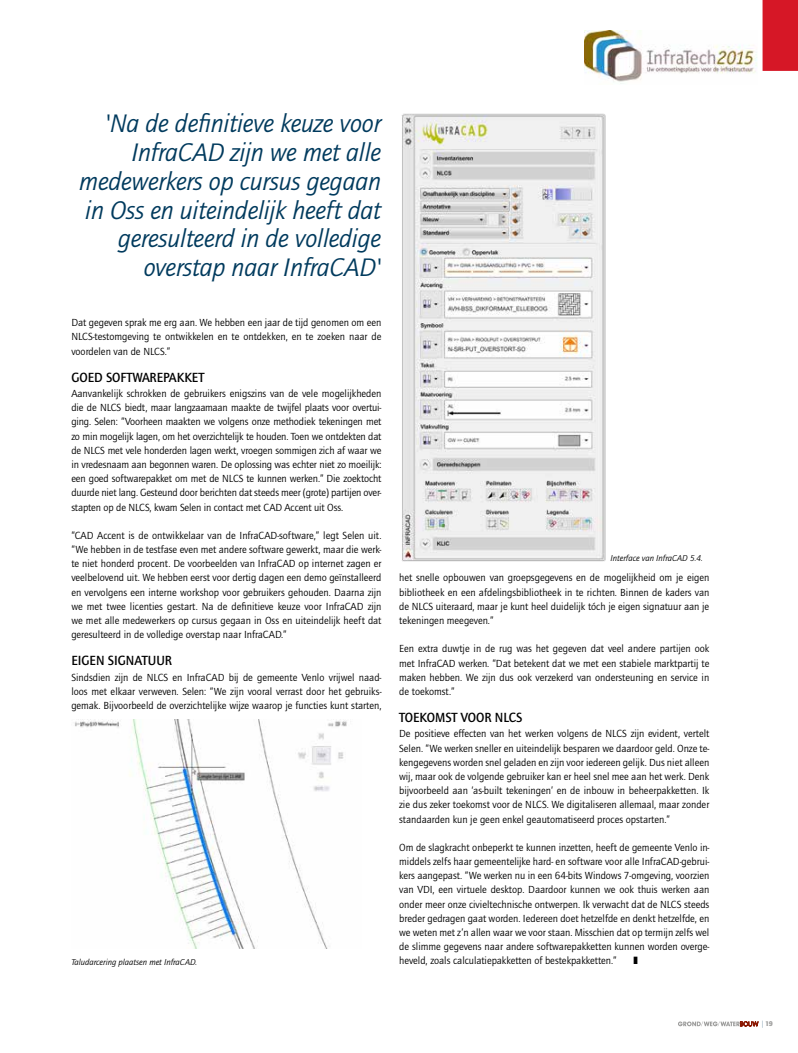
<style>
.page{position:relative;width:798px;height:1053px;background:#fff}
.page>*{position:absolute;margin:0;border:0;box-sizing:border-box;transform-origin:0 0}
.t1{font:italic 26.25px/28.8px "Quay Sans ITC Std";letter-spacing:-.01em;color:#003a5d;text-align:right}
.t2{font:500 13.75px "Quay Sans ITC Std";color:#000;scale:.95 1}
.t3{font:10.62px/14.1px "Quay Sans ITC Std";color:#000;text-align:justify}
.t4{font:italic 8.75px "Quay Sans ITC Std";color:#000}
.t5{font:900 7.12px "Quay Sans ITC Std";color:#9d9d9c}
.s1{font-weight:400;color:#89a4b6}
</style>
<div class="page">
<div style="left:762px;top:0;width:36px;height:71px;background:#d61726"></div>
<svg style="left:678px;top:1021px;width:80px;height:5px"></svg>
<img style="left:584px;top:30px;width:173px;height:54px">
<img style="left:401px;top:113px;width:205px;height:448px">
<img style="left:75px;top:719px;width:272px;height:229px">
<h1 class="t1" style="left:79px;top:109px;width:303px">'Na de definitieve keuze voor<br>InfraCAD zijn we met alle medewerkers op cursus gegaan in Oss en uiteindelijk heeft dat geresulteerd in de volledige overstap naar InfraCAD'</h1>
<p class="t3" style="left:71px;top:315px;width:312px">Dat gegeven sprak me erg aan. We hebben een jaar de tijd genomen om een NLCS-testomgeving te ontwikkelen en te ontdekken, en te zoeken naar de voordelen van de NLCS.”</p>
<p class="t2" style="left:71px;top:369px;width:142px">GOED SOFTWAREPAKKET</p>
<p class="t3" style="left:71px;top:386px;width:312px">Aanvankelijk schrokken de gebruikers enigszins van de vele mogelijkheden die de NLCS biedt, maar langzaamaan maakte de twijfel plaats voor overtui&shy;ging. Selen: “Voorheen maakten we volgens onze methodiek tekeningen met zo min mogelijk lagen, om het overzichtelijk te houden. Toen we ontdekten dat de NLCS met vele honderden lagen werkt, vroegen sommigen zich af waar we in vredesnaam aan begonnen waren. De oplossing was echter niet zo moeilijk: een goed softwarepakket om met de NLCS te kunnen werken.” Die zoektocht duurde niet lang. Gesteund door berichten dat steeds meer (grote) partijen over&shy;stapten op de NLCS, kwam Selen in contact met CAD Accent uit Oss.</p>
<p class="t3" style="left:71px;top:528px;width:312px">“CAD Accent is de ontwikkelaar van de InfraCAD-software,” legt Selen uit. “We hebben in de testfase even met andere software gewerkt, maar die werk&shy;te niet honderd procent. De voorbeelden van InfraCAD op internet zagen er veelbelovend uit. We hebben eerst voor dertig dagen een demo geïnstalleerd en vervolgens een interne workshop voor gebruikers gehouden. Daarna zijn we met twee licenties gestart. Na de definitieve keuze voor InfraCAD zijn we met alle medewerkers op cursus gegaan in Oss en uiteindelijk heeft dat geresulteerd in de volledige overstap naar InfraCAD.”</p>
<p class="t2" style="left:71px;top:652px;width:108px">EIGEN SIGNATUUR</p>
<p class="t3" style="left:71px;top:670px;width:312px">Sindsdien zijn de NLCS en InfraCAD bij de gemeente Venlo vrijwel naad&shy;loos met elkaar verweven. Selen: “We zijn vooral verrast door het gebruiks&shy;gemak. Bijvoorbeeld de overzichtelijke wijze waarop je functies kunt starten,</p>
<p class="t4" style="left:610px;top:552px;width:94px">Interface van InfraCAD 5.4.</p>
<p class="t3" style="left:399px;top:570px;width:312px">het snelle opbouwen van groepsgegevens en de mogelijkheid om je eigen bibliotheek en een afdelingsbibliotheek in te richten. Binnen de kaders van de NLCS uiteraard, maar je kunt heel duidelijk tóch je eigen signatuur aan je tekeningen meegeven.”</p>
<p class="t3" style="left:399px;top:641px;width:312px">Een extra duwtje in de rug was het gegeven dat veel andere partijen ook met InfraCAD werken. “Dat betekent dat we met een stabiele marktpartij te maken hebben. We zijn dus ook verzekerd van ondersteuning en service in de toekomst.”</p>
<p class="t2" style="left:399px;top:709px;width:131px">TOEKOMST VOOR NLCS</p>
<p class="t3" style="left:399px;top:726px;width:312px">De positieve effecten van het werken volgens de NLCS zijn evident, vertelt Selen. “We werken sneller en uiteindelijk besparen we daardoor geld. Onze te&shy;kengegevens worden snel geladen en zijn voor iedereen gelijk. Dus niet alleen wij, maar ook de volgende gebruiker kan er heel snel mee aan het werk. Denk bijvoorbeeld aan ‘as-built tekeningen’ en de inbouw in beheerpakketten. Ik zie dus zeker toekomst voor de NLCS. We digitaliseren allemaal, maar zonder standaarden kun je geen enkel geautomatiseerd proces opstarten.”</p>
<p class="t3" style="left:399px;top:840px;width:312px">Om de slagkracht onbeperkt te kunnen inzetten, heeft de gemeente Venlo in&shy;middels zelfs haar gemeentelijke hard- en software voor alle InfraCAD-gebrui&shy;kers aangepast. “We werken nu in een 64-bits Windows 7-omgeving, voorzien van VDI, een virtuele desktop. Daardoor kunnen we ook thuis werken aan onder meer onze civieltechnische ontwerpen. Ik verwacht dat de NLCS steeds breder gedragen gaat worden. Iedereen doet hetzelfde en denkt hetzelfde, en we weten met z’n allen waar we voor staan. Misschien dat op termijn zelfs wel de slimme gegevens naar andere softwarepakketten kunnen worden overge-</p>
<p class="t4" style="left:71px;top:956px;width:127px">Taludarcering plaatsen met InfraCAD.</p>
<p class="t3" style="left:399px;top:953px;width:219px">heveld, zoals calculatiepakketten of bestekpakketten.”</p>
<p class="t5" style="left:762px;top:1019px;width:13px"><span class="s1">|</span> 19</p>
</div>
